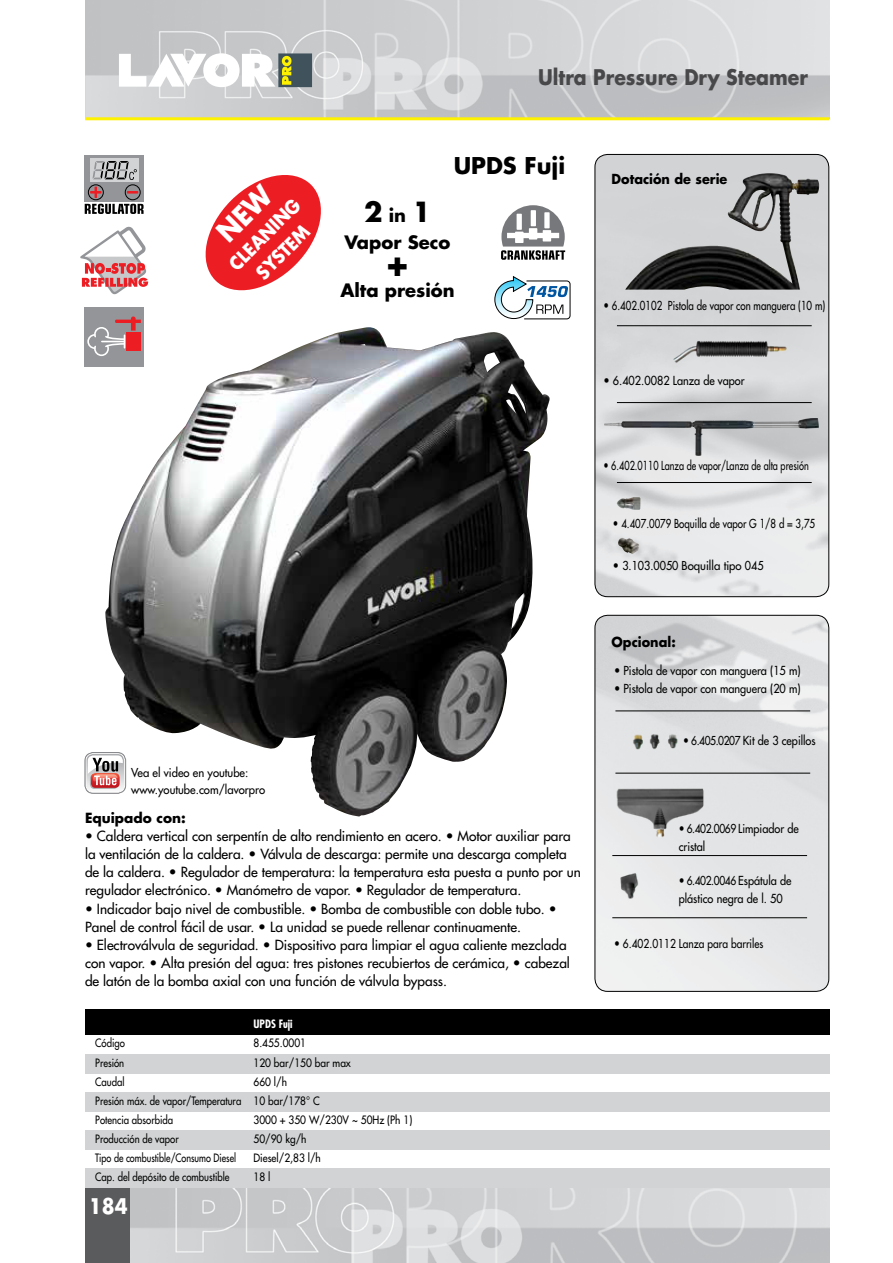
<style>
.page{position:relative;width:893px;height:1263px;background:#fff}
.page>*{position:absolute;margin:0;border:0;box-sizing:border-box;transform-origin:0 0}
.t1{font:700 36px "Futura Std";color:#000}
.t2{font:700 27px "Futura Std";color:#000}
.t3{font:700 22.5px "Futura Std";color:#000}
.t4{font:700 21px "Futura Std";color:#48484a;scale:.9 1}
.t5{font:700 21px "Futura Std";color:#fff;scale:.9 1}
.t6{font:700 18.45px/25.3px "Futura Std";color:#fff;text-align:center;scale:.92 1}
.t7{font:700 18px "Futura Std";color:#000}
.t8{font:500 13.65px/18.1px "Futura Std";color:#000}
.t9{font:700 13.65px "Futura Std";color:#000}
.t10{font:700 13.5px "Futura Std";color:#000;scale:.95 1}
.t11{font:500 12.15px "Futura Std";color:#000;scale:.9 1}
.t12{font:500 12.15px "Futura Std";color:#000;scale:.8 1}
.t13{font:500 12.15px "Futura Std";color:#000;scale:.75 1}
.t14{font:500 12px "Futura Std";color:#000;scale:.85 1}
.t15{font:500 12px/16.5px "Futura Std";color:#000;scale:.94 1}
.t16{font:500 12px "Futura Std";color:#000;scale:.9 1}
.t17{font:500 11.25px/19.2px "Futura Std";color:#000;scale:.9 1}
.t18{font:500 11.25px "Futura Std";color:#000;scale:.85 1}
.t19{font:500 11.25px "Futura Std";color:#000;scale:.8 1}
.t20{font:700 condensed 11.25px "Futura Std";color:#fff}
.s1{font-size:18px}
.s2{font-size:12px}
.s3{font-size:12.15px}
</style>
<div class="page">
<img style="left:85px;top:0;width:744px;height:117px">
<hr style="left:85px;top:117px;width:744px;height:3px;background:#fff200">
<div style="left:85px;top:1188px;width:47px;height:75px;background:#5a5b5d"></div>
<svg style="left:119px;top:53px;width:156px;height:34px"></svg>
<div style="left:278px;top:53px;width:34px;height:34px;background:#40535d"></div>
<svg style="left:282px;top:56px;width:9px;height:29px"></svg>
<img style="left:131px;top:1188px;width:698px;height:75px">
<div style="left:85px;top:1054px;width:744px;height:19px;background:#d1d3d4"></div>
<div style="left:85px;top:1092px;width:744px;height:19px;background:#d1d3d4"></div>
<svg style="left:594px;top:154px;width:236px;height:838px;background:#dcddde"></svg>
<div style="left:85px;top:1130px;width:744px;height:20px;background:#d1d3d4"></div>
<div style="left:85px;top:1169px;width:744px;height:19px;background:#d1d3d4"></div>
<div style="left:85px;top:1009px;width:744px;height:26px;background:#000"></div>
<div style="left:85px;top:752px;width:41px;height:41px;border:1px solid #85878a;border-radius:8px"></div>
<div style="left:86px;top:753px;width:39px;height:40px;border:1px solid #fff;border-radius:7px"></div>
<svg style="left:86px;top:754px;width:19px;height:38px"></svg>
<div style="left:85px;top:307px;width:59px;height:59px;background:#939598"></div>
<svg style="left:87px;top:317px;width:54px;height:39px"></svg>
<div style="left:85px;top:155px;width:59px;height:47px;background:#939598"></div>
<div style="left:90px;top:158px;width:48px;height:24px;background:#d1d3d4"></div>
<svg style="left:93px;top:161px;width:44px;height:19px"></svg>
<svg style="left:90px;top:187px;width:11px;height:11px"></svg>
<svg style="left:127px;top:191px;width:11px;height:3px"></svg>
<svg style="left:85px;top:204px;width:59px;height:10px"></svg>
<div style="left:88px;top:185px;width:16px;height:15px;border:1px solid #000;border-radius:50%"></div>
<div style="left:125px;top:185px;width:15px;height:15px;border:1px solid #000;border-radius:50%"></div>
<img style="left:617px;top:724px;width:68px;height:35px">
<img style="left:612px;top:787px;width:93px;height:55px">
<img style="left:612px;top:869px;width:29px;height:35px">
<img style="left:617px;top:497px;width:23px;height:13px">
<hr style="left:617px;top:325px;width:195px;height:1px;background:#000">
<hr style="left:615px;top:773px;width:195px;height:1px;background:#000">
<hr style="left:615px;top:711px;width:195px;height:1px;background:#000">
<hr style="left:612px;top:855px;width:195px;height:1px;background:#000">
<hr style="left:612px;top:917px;width:195px;height:1px;background:#000">
<img style="left:625px;top:173px;width:194px;height:117px">
<img style="left:105px;top:328px;width:428px;height:488px">
<img style="left:654px;top:335px;width:146px;height:48px">
<svg style="left:80px;top:226px;width:69px;height:69px"></svg>
<img style="left:604px;top:418px;width:206px;height:38px">
<img style="left:618px;top:538px;width:21px;height:16px">
<hr style="left:617px;top:402px;width:195px;height:1px;background:#000">
<hr style="left:617px;top:482px;width:195px;height:1px;background:#000">
<svg style="left:501px;top:205px;width:64px;height:55px"></svg>
<svg style="left:494px;top:276px;width:77px;height:44px"></svg>
<svg style="left:205px;top:175px;width:116px;height:116px"></svg>
<h3 class="t4" style="left:538px;top:63px;width:301px">Ultra Pressure Dry Steamer</h3>
<h3 class="t6" style="left:223px;top:258px;width:101px;rotate:-45deg">CLEANING<br>SYSTEM</h3>
<h3 class="t3" style="left:454px;top:150px;width:113px">UPDS Fuji</h3>
<h2 class="t2" style="left:364px;top:193px;width:68px">2 <span class="s1">in</span> 1</h2>
<h3 class="t7" style="left:345px;top:230px;width:107px">Vapor Seco</h3>
<h1 class="t1" style="left:385px;top:238px;width:26px">+</h1>
<h3 class="t7" style="left:340px;top:278px;width:116px">Alta presión</h3>
<p class="t10" style="left:612px;top:170px;width:123px">Dotación de serie</p>
<p class="t12" style="left:603px;top:298px;width:279px">• 6.402.0102 Pistola de vapor con manguera (10 m)</p>
<p class="t11" style="left:603px;top:373px;width:158px">• 6.402.0082 Lanza de vapor</p>
<p class="t13" style="left:603px;top:458px;width:275px">• 6.402.0110 Lanza de vapor/Lanza de alta presión</p>
<p class="t12" style="left:613px;top:516px;width:254px">• <span class="s2">4.407.0079</span> Boquilla de vapor G 1/8 d = 3,75</p>
<p class="t16" style="left:613px;top:558px;width:169px">• 3.103.0050 Boquilla tipo 045</p>
<p class="t15" style="left:131px;top:764px;width:144px">Vea el video en youtube: www.youtube.com/lavorpro</p>
<p class="t9" style="left:85px;top:808px;width:102px">Equipado con:</p>
<p class="t8" style="left:85px;top:827px;width:497px">• Caldera vertical con serpentín de alto rendimiento en acero. • Motor auxiliar para la ventilación de la caldera. • Válvula de descarga: permite una descarga completa de la caldera. • Regulador de temperatura: la temperatura esta puesta a punto por un regulador electrónico. • Manómetro de vapor. • Regulador de temperatura.</p>
<p class="t8" style="left:85px;top:899px;width:473px">• Indicador bajo nivel de combustible. • Bomba de combustible con doble tubo. •<br>Panel de control fácil de usar. • La unidad se puede rellenar continuamente.</p>
<p class="t8" style="left:85px;top:936px;width:486px">• Electroválvula de seguridad. • Dispositivo para limpiar el agua caliente mezclada con vapor. • Alta presión del agua: tres pistones recubiertos de cerámica, • cabezal de latón de la bomba axial con una función de válvula bypass.</p>
<p class="t20" style="left:253px;top:1017px;width:41px">UPDS Fuji</p>
<p class="t18" style="left:95px;top:1036px;width:36px">Código</p>
<p class="t17" style="left:253px;top:1034px;width:60px">8.455.0001</p>
<p class="t18" style="left:95px;top:1055px;width:36px">Presión</p>
<p class="t17" style="left:253px;top:1053px;width:110px">120 bar/150 bar max</p>
<p class="t18" style="left:95px;top:1074px;width:36px">Caudal</p>
<p class="t17" style="left:95px;top:1072px;width:251px;text-indent:158px">660 l/h<br>Presión máx. de vapor/Temperatura 10 bar/178° C<br>Potencia absorbida</p>
<p class="t17" style="left:253px;top:1110px;width:178px">3000 + 350 W/230V ~ 50Hz (Ph 1)</p>
<p class="t18" style="left:95px;top:1132px;width:100px">Producción de vapor</p>
<p class="t17" style="left:253px;top:1129px;width:60px">50/90 kg/h</p>
<p class="t19" style="left:95px;top:1151px;width:177px">Tipo de combustible/Consumo Diesel</p>
<p class="t17" style="left:253px;top:1148px;width:76px">Diesel/2,83 l/h</p>
<p class="t18" style="left:95px;top:1170px;width:160px">Cap. del depósito de combustible</p>
<p class="t17" style="left:253px;top:1168px;width:20px">18 l</p>
<h3 class="t5" style="left:89px;top:1192px;width:45px">184</h3>
<p class="t10" style="left:612px;top:633px;width:69px">Opcional:</p>
<p class="t11" style="left:614px;top:663px;width:209px">• Pistola de vapor con manguera (15 m)</p>
<p class="t11" style="left:614px;top:681px;width:209px">• Pistola de vapor con manguera (20 m)</p>
<p class="t11" style="left:683px;top:733px;width:149px"><span class="s2">• 6.405.0207</span> Kit de 3 cepillos</p>
<p class="t14" style="left:679px;top:821px;width:143px">• 6.402.0069 <span class="s3">Limpiador de</span></p>
<p class="t11" style="left:679px;top:839px;width:31px">cristal</p>
<p class="t14" style="left:679px;top:873px;width:134px">• 6.402.0046 <span class="s3">Espátula de</span></p>
<p class="t11" style="left:679px;top:891px;width:117px">plástico negra de l. 50</p>
<p class="t14" style="left:614px;top:936px;width:177px">• 6.402.0112 Lanza para barriles</p>
</div>
